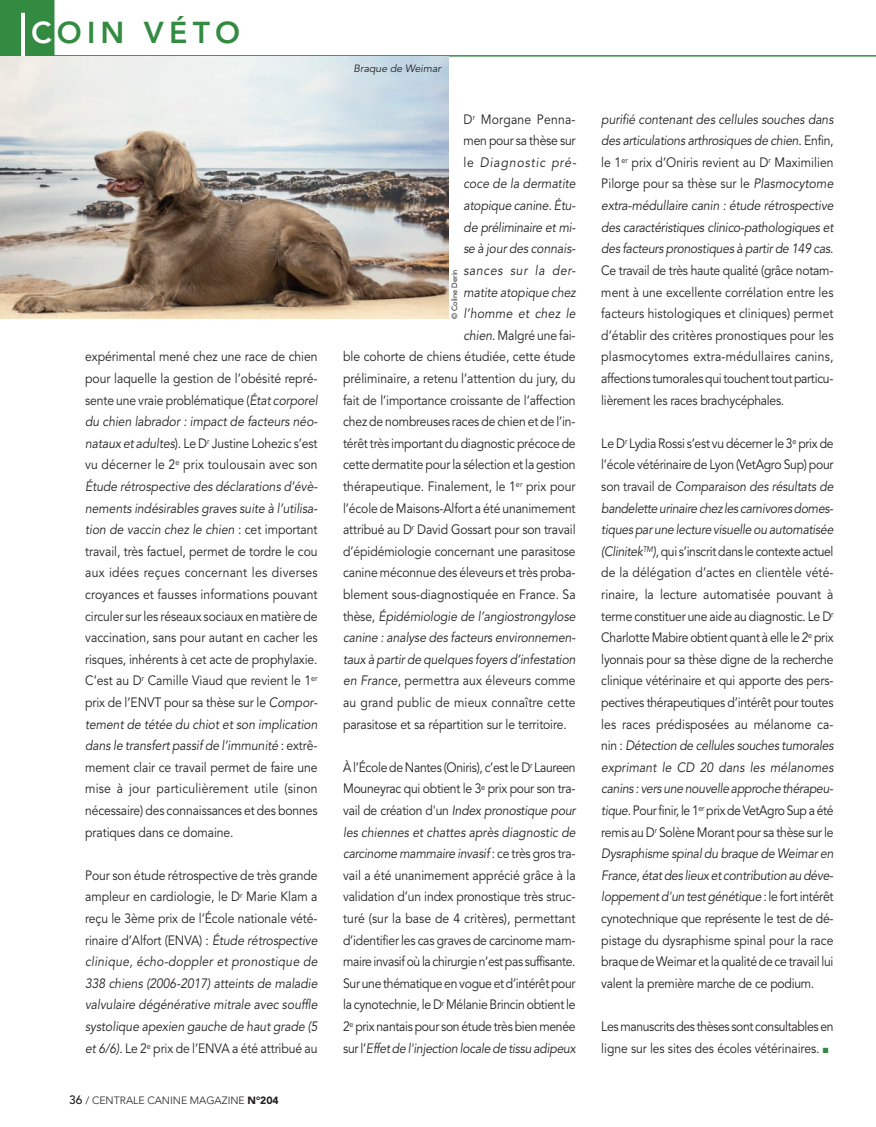
<style>
.page{position:relative;width:876px;height:1127px;background:#fff}
.page>*{position:absolute;margin:0;border:0;box-sizing:border-box;transform-origin:0 0}
.t1{font:800 30px "Avenir";letter-spacing:.175em;color:#338b41}
.t2{font:13.5px/21.6px "Avenir";letter-spacing:-.01em;color:#231f20;text-align:justify;scale:.9 1}
.t3{font:italic 13.5px/21.6px "Avenir";letter-spacing:-.005em;color:#231f20;text-align:justify;scale:.9 1}
.t4{font:13.5px "Avenir";letter-spacing:.01em;color:#231f20;scale:.9 1}
.t5{font:13.5px "Avenir";letter-spacing:.015em;color:#231f20;scale:.9 1}
.t6{font:italic 13.5px "Avenir";letter-spacing:.075em;color:#231f20;scale:.9 1}
.t7{font:13.5px "Avenir";letter-spacing:.02em;color:#231f20;scale:.9 1}
.t8{font:italic 13.5px "Avenir";letter-spacing:.055em;color:#231f20;scale:.9 1}
.t9{font:italic 13.5px "Avenir";letter-spacing:.025em;color:#231f20;scale:.9 1}
.t10{font:300 10.5px "Avenir";color:#231f20}
.t11{font:italic 10.5px "Avenir";color:#231f20}
.t12{font:7.5px "Avenir";letter-spacing:-.005em;color:#231f20}
.s1{color:#fff}
.s2{font-style:italic}
.s3{font-style:normal}
.s4{font-weight:500;font-size:12px}
.s5{font-weight:900}
.s6{color:#338b41}
</style>
<div class="page">
<hr style="left:25px;top:55px;width:851px;height:2px;background:#338b41">
<img style="left:0;top:56px;width:448px;height:263px">
<div style="left:0;top:0;width:54px;height:56px;background:#338b41"></div>
<h1 class="t1" style="left:31px;top:20px;width:211px"><span class="s1">C</span>OIN VÉTO</h1>
<p class="t2" style="left:85px;top:347px;width:260px">expérimental mené chez une race de chien pour laquelle la gestion de l’obésité repré&shy;sente une vraie problématique (<span class="s2">État corporel du chien labrador : impact de facteurs néo&shy;nataux et adultes</span>). Le D<sup>r</sup> Justine Lohezic s’est vu décerner le 2<sup>e</sup> prix toulousain avec son <span class="s2">Étude rétrospective des déclarations d’évè&shy;nements indésirables graves suite à l’utilisa&shy;tion de vaccin chez le chien</span> : cet important travail, très factuel, permet de tordre le cou aux idées reçues concernant les diverses croyances et fausses informations pouvant circuler sur les réseaux sociaux en matière de vaccination, sans pour autant en cacher les risques, inhérents à cet acte de prophylaxie.<br>C’est au D<sup>r</sup> Camille Viaud que revient le 1<sup>er </sup>prix de l’ENVT pour sa thèse sur le <span class="s2">Compor&shy;tement de tétée du chiot et son implication dans le transfert passif de l’immunité</span> : extrê&shy;mement clair ce travail permet de faire une mise à jour particulièrement utile (sinon nécessaire) des connaissances et des bonnes pratiques dans ce domaine.</p>
<p class="t3" style="left:85px;top:865px;width:260px"><span class="s3">Pour son étude rétrospective de très grande ampleur en cardiologie, le D</span><sup>r</sup> <span class="s3">Marie Klam a reçu le 3ème prix de l’École nationale vété&shy;rinaire d’Alfort (ENVA) :</span> Étude rétrospective clinique, écho-doppler et pronostique de 338 chiens (2006-2017) atteints de maladie valvulaire dégénérative mitrale avec souffle systolique apexien gauche de haut grade (5 et 6/6)<span class="s3">. Le 2</span><sup>e</sup> <span class="s3">prix de l’ENVA a été attribué au</span></p>
<p class="t10" style="left:69px;top:1096px;width:211px"><span class="s4">36</span> / CENTRALE CANINE MAGAZINE <span class="s5">N°204</span></p>
<p class="t11" style="left:354px;top:64px;width:89px">Braque de Weimar</p>
<p class="t7" style="left:463px;top:113px;width:126px">D<sup>r</sup> Morgane Penna-</p>
<p class="t2" style="left:463px;top:131px;width:126px">men pour sa thèse sur</p>
<p class="t6" style="left:463px;top:157px;width:127px"><span class="s3">le</span> Diagnostic pré-</p>
<p class="t3" style="left:463px;top:174px;width:126px">coce de la dermatite</p>
<p class="t3" style="left:463px;top:196px;width:126px">atopique canine. Étu-</p>
<p class="t3" style="left:463px;top:217px;width:126px">de préliminaire et mi-</p>
<p class="t3" style="left:463px;top:239px;width:126px">se à jour des connais-</p>
<p class="t8" style="left:463px;top:265px;width:126px">sances sur la der-</p>
<p class="t3" style="left:463px;top:282px;width:126px">matite atopique chez</p>
<p class="t9" style="left:463px;top:308px;width:126px">l’homme et chez le</p>
<p class="t2" style="left:463px;top:325px;width:126px"><span class="s2">chien</span>. Malgré une fai-</p>
<p class="t2" style="left:343px;top:347px;width:260px">ble cohorte de chiens étudiée, cette étude</p>
<p class="t2" style="left:343px;top:368px;width:260px">préliminaire, a retenu l’attention du jury, du</p>
<p class="t2" style="left:343px;top:390px;width:260px">fait de l’importance croissante de l’affection</p>
<p class="t2" style="left:343px;top:412px;width:260px">chez de nombreuses races de chien et de l’in-</p>
<p class="t2" style="left:343px;top:433px;width:260px">térêt très important du diagnostic précoce de</p>
<p class="t2" style="left:343px;top:455px;width:260px">cette dermatite pour la sélection et la gestion</p>
<p class="t2" style="left:343px;top:476px;width:260px">thérapeutique. Finalement, le 1<sup>er</sup> prix pour</p>
<p class="t2" style="left:343px;top:498px;width:260px">l’école de Maisons-Alfort a été unanimement</p>
<p class="t2" style="left:343px;top:520px;width:260px">attribué au D<sup>r</sup> David Gossart pour son travail</p>
<p class="t2" style="left:343px;top:541px;width:260px">d’épidémiologie concernant une parasitose</p>
<p class="t2" style="left:343px;top:563px;width:260px">canine méconnue des éleveurs et très proba-</p>
<p class="t2" style="left:343px;top:584px;width:260px">blement sous-diagnostiquée en France. Sa</p>
<p class="t3" style="left:343px;top:606px;width:260px"><span class="s3">thèse,</span> Épidémiologie de l’angiostrongylose</p>
<p class="t3" style="left:343px;top:628px;width:260px">canine : analyse des facteurs environnemen-</p>
<p class="t3" style="left:343px;top:649px;width:260px">taux à partir de quelques foyers d’infestation</p>
<p class="t4" style="left:343px;top:675px;width:260px"><span class="s2">en France</span>, permettra aux éleveurs comme</p>
<p class="t5" style="left:343px;top:697px;width:260px">au grand public de mieux connaître cette</p>
<p class="t2" style="left:343px;top:714px;width:250px">parasitose et sa répartition sur le territoire.</p>
<p class="t2" style="left:343px;top:757px;width:260px">À l’École de Nantes (Oniris), c’est le D<sup>r</sup> Laureen Mouneyrac qui obtient le 3<sup>e</sup> prix pour son tra&shy;vail de création d'un <span class="s2">Index pronostique pour les chiennes et chattes après diagnostic de carcinome mammaire invasif</span> : ce très gros tra&shy;vail a été unanimement apprécié grâce à la validation d’un index pronostique très struc&shy;turé (sur la base de 4 critères), permettant d’identifier les cas graves de carcinome mam&shy;maire invasif où la chirurgie n’est pas suffisante.<br>Sur une thématique en vogue et d’intérêt pour la cynotechnie, le D<sup>r</sup> Mélanie Brincin obtient le 2<sup>e</sup> prix nantais pour son étude très bien menée sur l’<span class="s2">Effet de l'injection locale de tissu adipeux</span></p>
<p class="t12" style="left:451px;top:319px;width:51px;rotate:-90deg">© Coline Derin</p>
<p class="t2" style="left:601px;top:109px;width:260px"><span class="s2">purifié contenant des cellules souches dans des articulations arthrosiques de chien</span>. Enfin, le 1<sup>er</sup> prix d’Oniris revient au D<sup>r</sup> Maximilien Pilorge pour sa thèse sur le <span class="s2">Plasmocytome extra-médullaire canin : étude rétrospective des caractéristiques clinico-pathologiques et des facteurs pronostiques à partir de 149 cas</span>.<br>Ce travail de très haute qualité (grâce notam&shy;ment à une excellente corrélation entre les facteurs histologiques et cliniques) permet d’établir des critères pronostiques pour les plasmocytomes extra-médullaires canins, affections tumorales qui touchent tout particu&shy;lièrement les races brachycéphales.</p>
<p class="t2" style="left:601px;top:433px;width:260px">Le D<sup>r</sup> Lydia Rossi s’est vu décerner le 3<sup>e</sup> prix de l’école vétérinaire de Lyon (VetAgro Sup) pour son travail de <span class="s2">Comparaison des résultats de bandelette urinaire chez les carnivores domes&shy;tiques par une lecture visuelle ou automatisée (Clinitek</span><sup>TM</sup><span class="s2">)</span>, qui s’inscrit dans le contexte actuel de la délégation d’actes en clientèle vété&shy;rinaire, la lecture automatisée pouvant à terme constituer une aide au diagnostic. Le D<sup>r </sup>Charlotte Mabire obtient quant à elle le 2<sup>e</sup> prix lyonnais pour sa thèse digne de la recherche clinique vétérinaire et qui apporte des pers&shy;pectives thérapeutiques d’intérêt pour toutes les races prédisposées au mélanome ca&shy;nin : <span class="s2">Détection de cellules souches tumorales exprimant le CD 20 dans les mélanomes canins : vers une nouvelle approche thérapeu&shy;tique</span>. Pour finir, le 1<sup>er</sup> prix de VetAgro Sup a été remis au D<sup>r</sup> Solène Morant pour sa thèse sur le <span class="s2">Dysraphisme spinal du braque de Weimar en France, état des lieux et contribution au déve&shy;loppement d'un test génétique</span> : le fort intérêt cynotechnique que représente le test de dé&shy;pistage du dysraphisme spinal pour la race braque de Weimar et la qualité de ce travail lui valent la première marche de ce podium.</p>
<p class="t2" style="left:601px;top:1016px;width:260px">Les manuscrits des thèses sont consultables en ligne sur les sites des écoles vétérinaires. <span class="s6">■</span></p>
</div>
